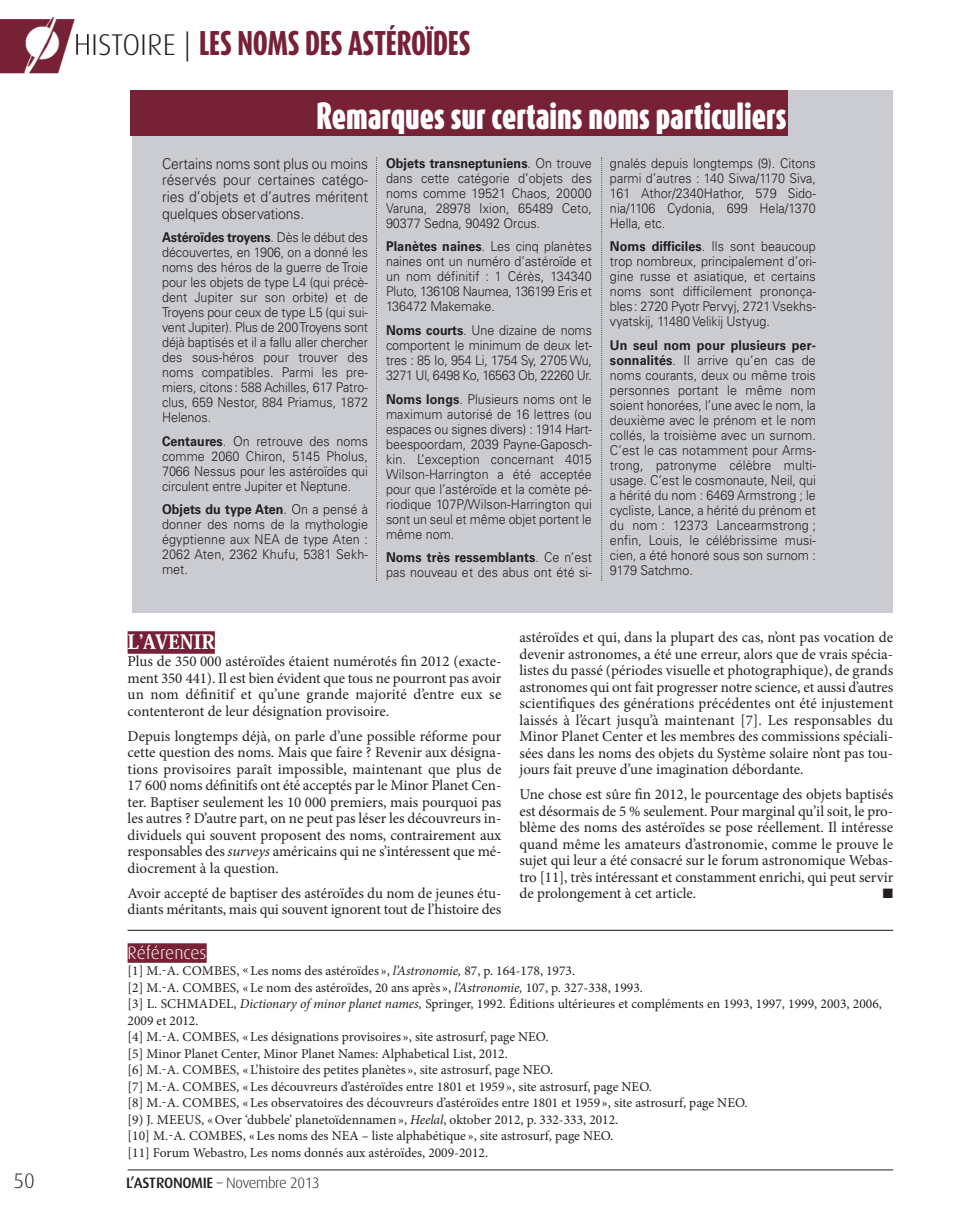
<style>
.page{position:relative;width:957px;height:1225px;background:#fff}
.page>*{position:absolute;margin:0;border:0;box-sizing:border-box;transform-origin:0 0}
.t1{font:900 31.5px "Dax Compact";color:#fff;scale:.93 1}
.t2{font:800 28.5px "Dax Compact";letter-spacing:-.01em;color:#762136}
.t3{font:300 21px "Dax";color:#231f20}
.t4{font:800 19.5px "Koz Min Pr 6 N";color:#fff}
.t5{font:300 18px "Dax";letter-spacing:-.005em;color:#fff}
.t6{font:15px/16.5px "Minion Pro";letter-spacing:-.005em;color:#231f20;text-align:justify}
.t7{font:300 15px/16.5px "Univers";color:#231f20;text-align:justify;scale:.93 1}
.t8{font:300 15px "Dax";letter-spacing:-.025em;color:#231f20}
.t9{font:300 13.5px/15px "Univers";letter-spacing:-.005em;color:#231f20;text-align:justify;scale:.93 1}
.t10{font:13.5px/16.5px "Minion Pro";color:#231f20}
.t11{font:13.5px "Zapf Dingbats";color:#231f20}
.s1{font-family:"Dax";font-weight:300;font-size:30px;color:#231f20}
.s2{font-weight:700}
.s3{font-style:italic}
.s4{font-weight:500}
</style>
<div class="page">
<hr style="left:128px;top:1169px;width:765px;height:1px;background:#231f20">
<img style="left:0;top:16px;width:75px;height:58px">
<img style="left:76px;top:34px;width:13px;height:21px">
<div style="left:128px;top:943px;width:79px;height:19px;background:#762136"></div>
<div style="left:132px;top:90px;width:761px;height:522px;background:#caccd1"></div>
<div style="left:131px;top:90px;width:657px;height:46px;background:#762136"></div>
<svg style="left:376px;top:157px;width:1px;height:424px"></svg>
<svg style="left:601px;top:157px;width:1px;height:424px"></svg>
<div style="left:128px;top:631px;width:87px;height:23px;background:#762136"></div>
<hr style="left:128px;top:929px;width:765px;height:2px;background:#231f20">
<h2 class="t2" style="left:74px;top:31px;width:398px"><span class="s1">HISTOIRE |</span> LES NOMS DES ASTÉROÏDES</h2>
<h1 class="t1" style="left:316px;top:103px;width:507px">Remarques sur certains noms particuliers</h1>
<p class="t7" style="left:162px;top:157px;width:223px">Certains noms sont plus ou moins réservés pour certaines catégo&shy;ries d’objets et d’autres méritent quelques observations.</p>
<p class="t9" style="left:162px;top:231px;width:223px"><span class="s2">Astéroïdes troyens</span>. Dès le début des découvertes, en 1906, on a donné les noms des héros de la guerre de Troie pour les objets de type L4 (qui précè&shy;dent Jupiter sur son orbite) et de Troyens pour ceux de type L5 (qui sui&shy;vent Jupiter). Plus de 200Troyens sont déjà baptisés et il a fallu aller chercher des sous-héros pour trouver des noms compatibles. Parmi les pre&shy;miers, citons: 588 Achilles, 617 Patro&shy;clus, 659 Nestor, 884 Priamus, 1872<br>Helenos.</p>
<p class="t9" style="left:162px;top:434px;width:223px"><span class="s2">Centaures</span>. On retrouve des noms comme 2060 Chiron, 5145 Pholus, 7066 Nessus pour les astéroïdes qui circulent entre Jupiter et Neptune.</p>
<p class="t9" style="left:162px;top:503px;width:223px"><span class="s2">Objets du type Aten</span>. On a pensé à donner des noms de la mythologie égyptienne aux NEA de type Aten :<br>2062 Aten, 2362 Khufu, 5381 Sekh&shy;met.</p>
<p class="t9" style="left:386px;top:157px;width:223px"><span class="s2">Objets transneptuniens</span>. On trouve dans cette catégorie d’objets des noms comme 19521 Chaos, 20000<br>Varuna, 28978 Ixion, 65489 Ceto, 90377 Sedna, 90492 Orcus.</p>
<p class="t9" style="left:386px;top:240px;width:223px"><span class="s2">Planètes naines</span>. Les cinq planètes naines ont un numéro d’astéroïde et un nom définitif : 1 Cérès, 134340<br>Pluto, 136108 Naumea, 136199 Eris et 136472 Makemake.</p>
<p class="t9" style="left:386px;top:324px;width:223px"><span class="s2">Noms courts</span>. Une dizaine de noms comportent le minimum de deux let&shy;tres : 85 Io, 954 Li, 1754 Sy, 2705 Wu, 3271 Ul, 6498 Ko, 16563 Ob, 22260 Ur.</p>
<p class="t9" style="left:386px;top:392px;width:223px"><span class="s2">Noms longs</span>. Plusieurs noms ont le maximum autorisé de 16 lettres (ou espaces ou signes divers) : 1914 Hart&shy;beespoordam, 2039 Payne-Gaposch&shy;kin. L’exception concernant 4015<br>Wilson-Harrington a été acceptée pour que l’astéroïde et la comète pé&shy;riodique 107P/Wilson-Harrington qui sont un seul et même objet portent le même nom.</p>
<p class="t9" style="left:386px;top:551px;width:223px"><span class="s2">Noms très ressemblants</span>. Ce n’est pas nouveau et des abus ont été si-</p>
<p class="t9" style="left:610px;top:157px;width:223px">gnalés depuis longtemps (9). Citons parmi d’autres : 140 Siwa/1170 Siva, 161 Athor/2340Hathor, 579 Sido&shy;nia/1106 Cydonia, 699 Hela/1370<br>Hella, etc.</p>
<p class="t9" style="left:610px;top:240px;width:223px"><span class="s2">Noms difficiles</span>. Ils sont beaucoup trop nombreux, principalement d’ori&shy;gine russe et asiatique, et certains noms sont difficilement prononça&shy;bles: 2720 Pyotr Pervyj, 2721 Vsekhs&shy;vyatskij, 11480 Velikij Ustyug.</p>
<p class="t9" style="left:610px;top:339px;width:223px"><span class="s2">Un seul nom pour plusieurs per&shy;sonnalités</span>. Il arrive qu’en cas de noms courants, deux ou même trois personnes portant le même nom soient honorées, l’une avec le nom, la deuxième avec le prénom et le nom collés, la troisième avec un surnom.<br>C’est le cas notamment pour Arms&shy;trong, patronyme célèbre multi&shy;usage. C’est le cosmonaute, Neil, qui a hérité du nom : 6469 Armstrong ; le cycliste, Lance, a hérité du prénom et du nom : 12373 Lancearmstrong ; enfin, Louis, le célébrissime musi&shy;cien, a été honoré sous son surnom :<br>9179 Satchmo.</p>
<h3 class="t4" style="left:128px;top:631px;width:89px">L’AVENIR</h3>
<p class="t6" style="left:128px;top:654px;width:375px">Plus de 350 000 astéroïdes étaient numérotés fin 2012 (exacte&shy;ment 350 441). Il est bien évident que tous ne pourront pas avoir un nom définitif et qu’une grande majorité d’entre eux se contenteront de leur désignation provisoire.</p>
<p class="t6" style="left:128px;top:729px;width:375px">Depuis longtemps déjà, on parle d’une possible réforme pour cette question des noms. Mais que faire ? Revenir aux désigna&shy;tions provisoires paraît impossible, maintenant que plus de 17 600 noms définitifs ont été acceptés par le Minor Planet Cen&shy;ter. Baptiser seulement les 10 000 premiers, mais pourquoi pas les autres ? D’autre part, on ne peut pas léser les découvreurs in&shy;dividuels qui souvent proposent des noms, contrairement aux responsables des <span class="s3">surveys</span> américains qui ne s’intéressent que mé&shy;diocrement à la question.</p>
<p class="t6" style="left:128px;top:886px;width:375px">Avoir accepté de baptiser des astéroïdes du nom de jeunes étu&shy;diants méritants, mais qui souvent ignorent tout de l’histoire des</p>
<p class="t6" style="left:519px;top:630px;width:375px">astéroïdes et qui, dans la plupart des cas, n’ont pas vocation de devenir astronomes, a été une erreur, alors que de vrais spécia&shy;listes du passé (périodes visuelle et photographique), de grands astronomes qui ont fait progresser notre science, et aussi d’autres scientifiques des générations précédentes ont été injustement laissés à l’écart jusqu’à maintenant [7]. Les responsables du Minor Planet Center et les membres des commissions spéciali&shy;sées dans les noms des objets du Système solaire n’ont pas tou&shy;jours fait preuve d’une imagination débordante.</p>
<p class="t6" style="left:519px;top:787px;width:375px">Une chose est sûre fin 2012, le pourcentage des objets baptisés est désormais de 5 % seulement. Pour marginal qu’il soit, le pro&shy;blème des noms des astéroïdes se pose réellement. Il intéresse quand même les amateurs d’astronomie, comme le prouve le sujet qui leur a été consacré sur le forum astronomique Webas&shy;tro [11], très intéressant et constamment enrichi, qui peut servir de prolongement à cet article.</p>
<p class="t11" style="left:883px;top:885px;width:12px">■</p>
<h3 class="t5" style="left:128px;top:946px;width:81px">Références</h3>
<p class="t10" style="left:128px;top:963px;width:756px">[1] M.-A. COMBES, «Les noms des astéroïdes », <span class="s3">l’Astronomie,</span> 87, p. 164-178, 1973.<br>[2] M.-A. COMBES, «Le nom des astéroïdes, 20 ans après », <span class="s3">l’Astronomie,</span> 107, p. 327-338, 1993.<br>[3] L. SCHMADEL, <span class="s3">Dictionary of minor planet names,</span> Springer, 1992. Éditions ultérieures et compléments en 1993, 1997, 1999, 2003, 2006, 2009 et 2012.<br>[4] M.-A. COMBES, «Les désignations provisoires », site astrosurf, page NEO.<br>[5] Minor Planet Center, Minor Planet Names: Alphabetical List, 2012.<br>[6] M.-A. COMBES, «L’histoire des petites planètes », site astrosurf, page NEO.<br>[7] M.-A. COMBES, «Les découvreurs d’astéroïdes entre 1801 et 1959 », site astrosurf, page NEO.<br>[8] M.-A. COMBES, «Les observatoires des découvreurs d’astéroïdes entre 1801 et 1959 », site astrosurf, page NEO.<br>[9) J. MEEUS, «Over ‘dubbele’ planetoïdennamen», <span class="s3">Heelal</span>, oktober 2012, p. 332-333, 2012.<br>[10] M.-A. COMBES, «Les noms des NEA – liste alphabétique », site astrosurf, page NEO.<br>[11] Forum Webastro, Les noms donnés aux astéroïdes, 2009-2012.</p>
<h3 class="t3" style="left:14px;top:1173px;width:23px">50</h3>
<p class="t8" style="left:126px;top:1177px;width:195px"><span class="s4">L’ASTRONOMIE</span> – Novembre 2013</p>
</div>
